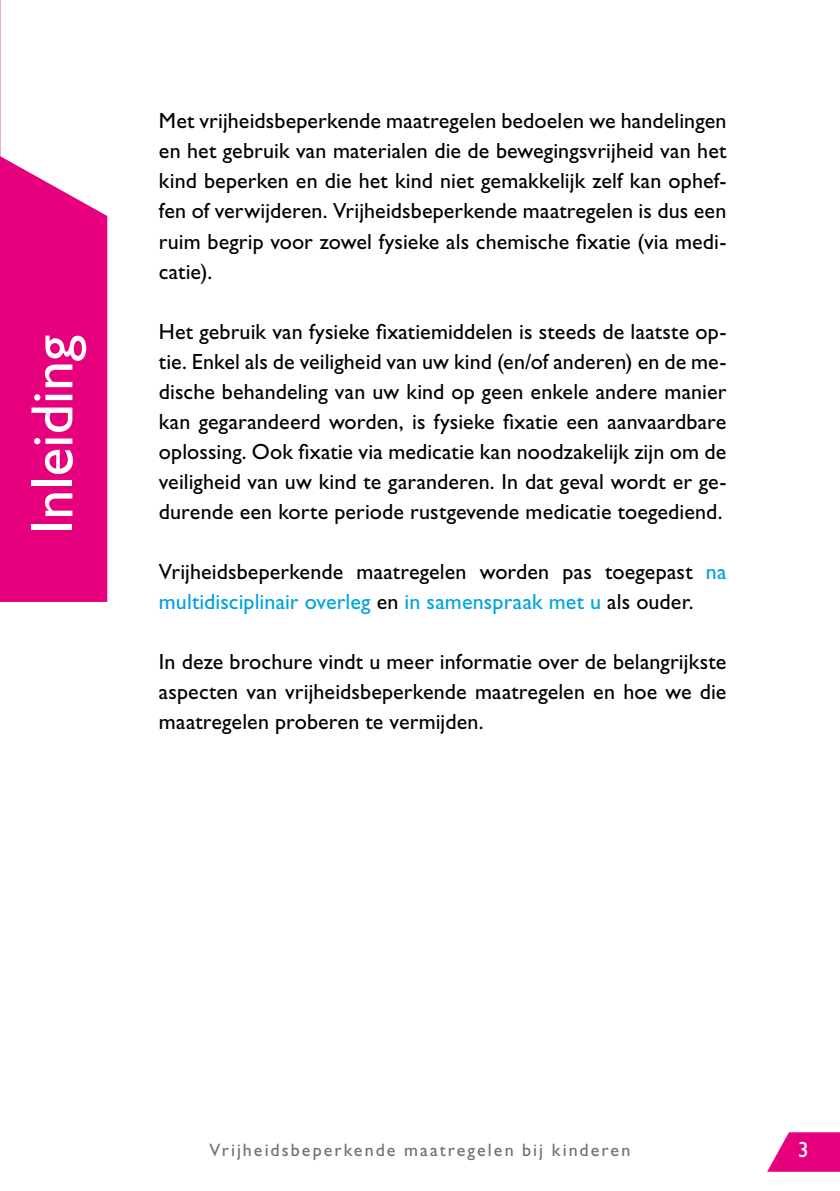
<style>
.page{position:relative;width:840px;height:1191px;background:#fff}
.page>*{position:absolute;margin:0;border:0;box-sizing:border-box;transform-origin:0 0}
.t1{font:60px "Gill Sans Std";color:#fff}
.t2{font:22px/30px "Gill Sans Std";letter-spacing:.005em;color:#000;text-align:justify}
.t3{font:22px "Gill Sans Std";color:#fff}
.t4{font:18px "Gill Sans Std";letter-spacing:.115em;color:#706f6f}
.s1{color:#00a2dc}
</style>
<div class="page">
<svg style="left:767px;top:1132px;width:72px;height:39px"></svg>
<svg style="left:0;top:0;width:1px;height:156px"></svg>
<div style="left:0;top:156px;width:107px;height:446px;background:#e6007d"></div>
<h1 class="t1" style="left:18px;top:534px;width:201px;rotate:-90deg">Inleiding</h1>
<p class="t2" style="left:159px;top:106px;width:568px">Met vrijheidsbeperkende maatregelen bedoelen we handelingen en het gebruik van materialen die de bewegingsvrijheid van het kind beperken en die het kind niet gemakkelijk zelf kan ophef&shy;fen of verwijderen. Vrijheidsbeperkende maatregelen is dus een ruim begrip voor zowel fysieke als chemische fixatie (via medi&shy;catie).</p>
<p class="t2" style="left:159px;top:316px;width:568px">Het gebruik van fysieke fixatiemiddelen is steeds de laatste op&shy;tie. Enkel als de veiligheid van uw kind (en/of anderen) en de me&shy;dische behandeling van uw kind op geen enkele andere manier kan gegarandeerd worden, is fysieke fixatie een aanvaardbare oplossing. Ook fixatie via medicatie kan noodzakelijk zijn om de veiligheid van uw kind te garanderen. In dat geval wordt er ge&shy;durende een korte periode rustgevende medicatie toegediend.</p>
<p class="t2" style="left:159px;top:556px;width:568px">Vrijheidsbeperkende maatregelen worden pas toegepast <span class="s1">na multidisciplinair overleg</span> en <span class="s1">in samenspraak met u</span> als ouder.</p>
<p class="t2" style="left:159px;top:646px;width:568px">In deze brochure vindt u meer informatie over de belangrijkste aspecten van vrijheidsbeperkende maatregelen en hoe we die maatregelen proberen te vermijden.</p>
<p class="t4" style="left:209px;top:1139px;width:422px">Vrijheidsbeperkende maatregelen bij kinderen</p>
<p class="t3" style="left:797px;top:1136px;width:12px">3</p>
</div>
